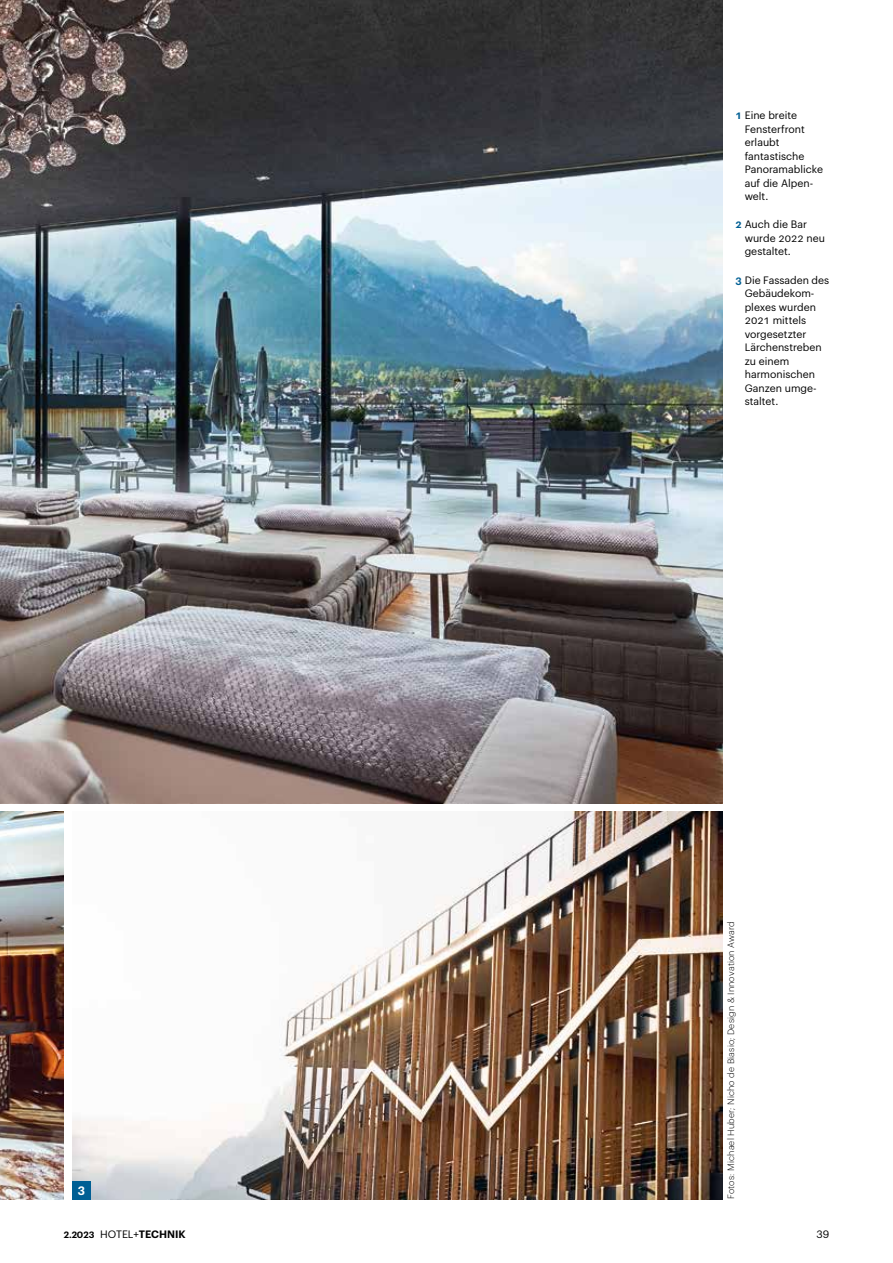
<style>
.page{position:relative;width:893px;height:1263px;background:#fff}
.page>*{position:absolute;margin:0;border:0;box-sizing:border-box;transform-origin:0 0}
.t1{font:600 12px "Graphik";color:#fff}
.t2{font:10.5px/13.5px "Graphik";color:#000}
.t3{font:600 10.5px "Graphik";color:#000}
.t4{font:300 9px "Graphik";letter-spacing:.02em;color:#000}
.s1{font-weight:600;color:#005f94}
.s2{font-size:9px}
.s3{font-weight:400}
</style>
<div class="page">
<img style="left:72px;top:811px;width:651px;height:388px">
<img style="left:0;top:0;width:723px;height:803px">
<img style="left:0;top:811px;width:64px;height:388px">
<div style="left:72px;top:1181px;width:18px;height:18px;background:#005f94"></div>
<p class="t2" style="left:745px;top:108px;width:80px;text-indent:-9px"><span class="s1">1</span> Eine breite<br>Fensterfront erlaubt fantastische<br>Panoramablicke auf die Alpen&shy;welt.</p>
<p class="t2" style="left:745px;top:217px;width:82px;text-indent:-9px"><span class="s1">2</span> Auch die Bar wurde 2022 neu gestaltet.</p>
<p class="t1" style="left:78px;top:1181px;width:9px">3</p>
<p class="t2" style="left:745px;top:272px;width:86px;text-indent:-9px"><span class="s1">3</span> Die Fassaden des<br>Gebäudekom&shy;plexes wurden<br>2021 mittels vorgesetzter<br>Lärchenstreben zu einem harmonischen<br>Ganzen umge&shy;staltet.</p>
<p class="t4" style="left:724px;top:1199px;width:279px;rotate:-90deg">Fotos: Michael Huber; Nicho de Biasio; Design &amp; Innovation Award</p>
<p class="t3" style="left:64px;top:1226px;width:123px"><span class="s2">2.2023</span> <span class="s3">HOTEL+</span>TECHNIK</p>
<p class="t2" style="left:816px;top:1226px;width:14px">39</p>
</div>
